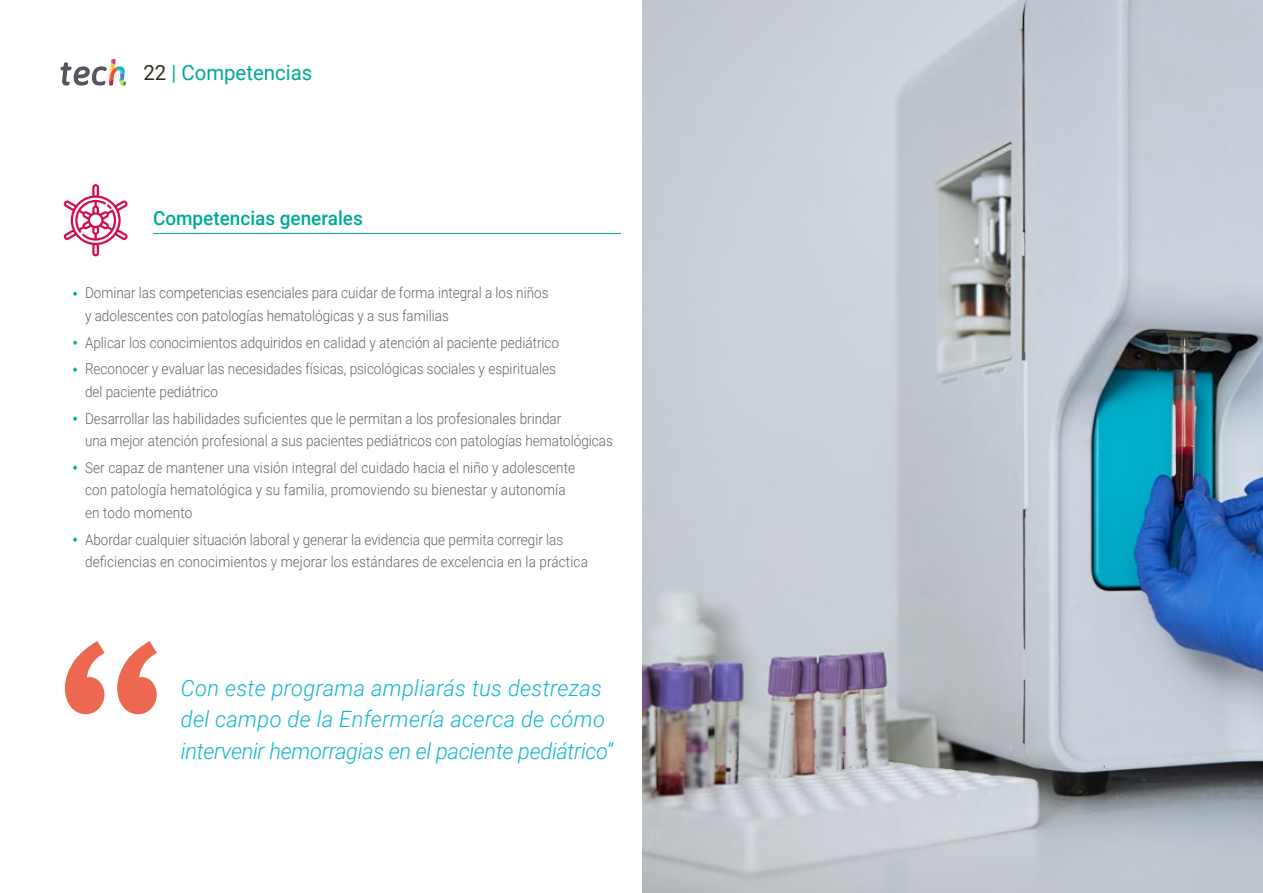
<style>
.page{position:relative;width:1263px;height:893px;background:#fff}
.page>*{position:absolute;margin:0;border:0;box-sizing:border-box;transform-origin:0 0}
.t1{font:italic 300 22.5px/31.5px "Roboto";letter-spacing:.015em;color:#11b6cf}
.t2{font:21px "Roboto";color:#00a996}
.t3{font:500 19.5px "Roboto";color:#00a996}
.t4{font:300 15px/22.5px "Roboto";color:#61646a;scale:.9 1}
.s1{color:#312e20}
</style>
<div class="page">
<hr style="left:153px;top:233px;width:468px;height:1px;background:#00a996">
<svg style="left:63px;top:184px;width:65px;height:72px"></svg>
<svg style="left:61px;top:59px;width:65px;height:27px"></svg>
<img style="left:642px;top:0;width:621px;height:893px">
<svg style="left:65px;top:641px;width:92px;height:73px"></svg>
<h2 class="t2" style="left:144px;top:57px;width:170px"><span class="s1">22</span> | Competencias</h2>
<h3 class="t3" style="left:153px;top:204px;width:211px">Competencias generales</h3>
<p class="t4" style="left:85px;top:281px;width:516px">Dominar las competencias esenciales para cuidar de forma integral a los niños y adolescentes con patologías hematológicas y a sus familias</p>
<p class="t4" style="left:85px;top:328px;width:528px;line-height:26.7px">Aplicar los conocimientos adquiridos en calidad y atención al paciente pediátrico<br>Reconocer y evaluar las necesidades físicas, psicológicas sociales y espirituales</p>
<p class="t4" style="left:85px;top:378px;width:531px;line-height:26.7px">del paciente pediátrico<br>Desarrollar las habilidades suficientes que le permitan a los profesionales brindar</p>
<p class="t4" style="left:85px;top:427px;width:588px;line-height:26.7px">una mejor atención profesional a sus pacientes pediátricos con patologías hematológicas<br>Ser capaz de mantener una visión integral del cuidado hacia el niño y adolescente</p>
<p class="t4" style="left:85px;top:478px;width:535px">con patología hematológica y su familia, promoviendo su bienestar y autonomía en todo momento</p>
<p class="t4" style="left:85px;top:527px;width:560px">Abordar cualquier situación laboral y generar la evidencia que permita corregir las deficiencias en conocimientos y mejorar los estándares de excelencia en la práctica</p>
<h1 class="t1" style="left:181px;top:671px;width:434px">Con este programa ampliarás tus destrezas del campo de la Enfermería acerca de cómo intervenir hemorragias en el paciente pediátrico”</h1>
</div>
